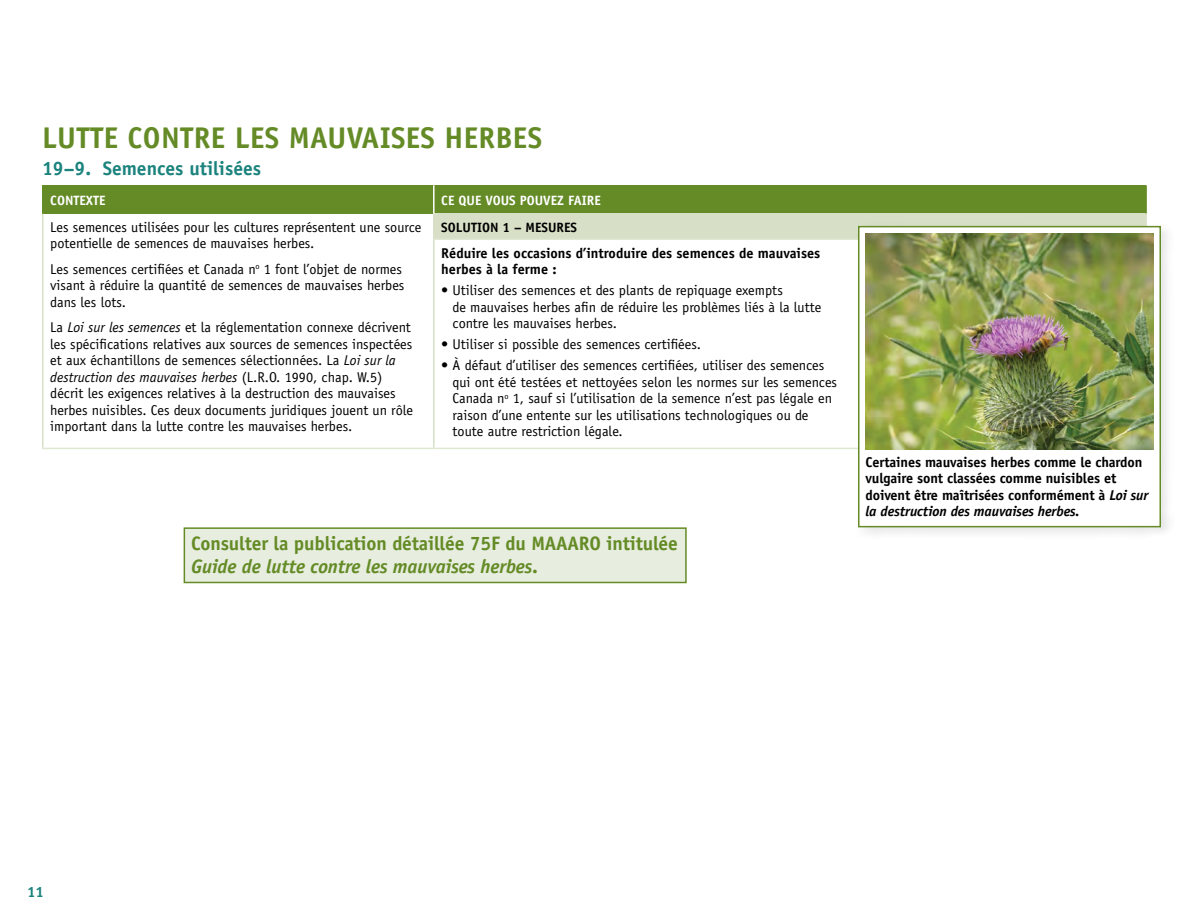
<style>
.page{position:relative;width:1188px;height:918px;background:#fff}
.page>*{position:absolute;margin:0;border:0;box-sizing:border-box;transform-origin:0 0}
.t1{font:700 30px "Officina Sans";letter-spacing:.01em;color:#648b26}
.t2{font:700 19.5px/22.5px "Officina Sans";letter-spacing:-.01em;color:#648b26}
.t3{font:700 19.5px "Officina Sans";color:#1b837d}
.t4{font:700 15px "Officina Sans";color:#1b837d}
.t5{font:14.25px/16.5px "Officina Sans";color:#000}
.t6{font:700 14.25px/16.5px "Officina Sans";letter-spacing:-.01em;color:#000}
.t7{font:700 13.5px "Officina Sans";color:#fff}
.t8{font:700 13.5px "Officina Sans";color:#000}
.s1{font-style:italic}
</style>
<div class="page">
<div style="left:43px;top:185px;width:391px;height:29px;background:#648b26"></div>
<div style="left:434px;top:185px;width:712px;height:29px;background:#648b26"></div>
<div style="left:434px;top:214px;width:712px;height:25px;background:#d7e0c6"></div>
<hr style="left:433px;top:185px;width:2px;height:29px;background:#fff">
<hr style="left:1145px;top:185px;width:2px;height:29px;background:#648b26">
<hr style="left:42px;top:214px;width:2px;height:25px;background:#d7e0c6">
<hr style="left:42px;top:239px;width:2px;height:209px;background:#d7e0c6">
<hr style="left:433px;top:214px;width:2px;height:25px;background:#d7e0c6">
<hr style="left:1145px;top:214px;width:2px;height:24px;background:#d7e0c6">
<hr style="left:42px;top:448px;width:392px;height:1px;background:#dfe7d2">
<hr style="left:433px;top:239px;width:2px;height:209px;background:#d7e0c6">
<hr style="left:435px;top:238px;width:712px;height:2px;background:#dfe7d2">
<hr style="left:434px;top:448px;width:713px;height:1px;background:#dfe7d2">
<hr style="left:42px;top:185px;width:2px;height:29px;background:#648b26">
<div style="left:855px;top:223px;width:319px;height:317px;background:#000;opacity:.1"></div>
<div style="left:858px;top:226px;width:303px;height:301px;background:#fff;border:2px solid #648b26"></div>
<img style="left:866px;top:233px;width:288px;height:216px">
<div style="left:184px;top:528px;width:502px;height:54px;background:#e7eddf"></div>
<div style="left:184px;top:527px;width:503px;height:56px;border:2px solid #648b26"></div>
<h1 class="t1" style="left:42px;top:119px;width:502px">LUTTE CONTRE LES MAUVAISES HERBES</h1>
<h2 class="t3" style="left:42px;top:156px;width:221px">19–9. Semences utilisées</h2>
<p class="t7" style="left:50px;top:192px;width:57px">CONTEXTE</p>
<p class="t7" style="left:441px;top:192px;width:161px">CE QUE VOUS POUVEZ FAIRE</p>
<p class="t5" style="left:50px;top:219px;width:373px">Les semences utilisées pour les cultures représentent une source potentielle de semences de mauvaises herbes.</p>
<p class="t5" style="left:50px;top:261px;width:356px">Les semences certifiées et Canada n<sup>o</sup> 1 font l’objet de normes visant à réduire la quantité de semences de mauvaises herbes dans les lots.</p>
<p class="t5" style="left:50px;top:319px;width:364px">La <span class="s1">Loi sur les semences</span> et la réglementation connexe décrivent les spécifications relatives aux sources de semences inspectées et aux échantillons de semences sélectionnées. La <span class="s1">Loi sur la destruction des mauvaises herbes</span> (L.R.O. 1990, chap. W.5) décrit les exigences relatives à la destruction des mauvaises herbes nuisibles. Ces deux documents juridiques jouent un rôle important dans la lutte contre les mauvaises herbes.</p>
<p class="t8" style="left:441px;top:219px;width:137px">SOLUTION 1 – MESURES</p>
<p class="t6" style="left:441px;top:245px;width:381px">Réduire les occasions d’introduire des semences de mauvaises herbes à la ferme :</p>
<p class="t5" style="left:453px;top:282px;width:370px;text-indent:-11px">• Utiliser des semences et des plants de repiquage exempts<br>de mauvaises herbes afin de réduire les problèmes liés à la lutte contre les mauvaises herbes.</p>
<p class="t5" style="left:441px;top:336px;width:261px">• Utiliser si possible des semences certifiées.</p>
<p class="t5" style="left:453px;top:357px;width:386px;text-indent:-11px">• À défaut d’utiliser des semences certifiées, utiliser des semences qui ont été testées et nettoyées selon les normes sur les semences Canada n<sup>o</sup> 1, sauf si l’utilisation de la semence n’est pas légale en raison d’une entente sur les utilisations technologiques ou de toute autre restriction légale.</p>
<h2 class="t2" style="left:191px;top:532px;width:488px">Consulter la publication détaillée 75F du MAAARO intitulée<br><span class="s1">Guide de lutte contre les mauvaises herbes</span>.</h2>
<p class="t6" style="left:866px;top:453px;width:285px">Certaines mauvaises herbes comme le chardon vulgaire sont classées comme nuisibles et doivent être maîtrisées conformément à <span class="s1">Loi sur la destruction des mauvaises herbes.</span></p>
<p class="t4" style="left:27px;top:882px;width:18px">11</p>
</div>
